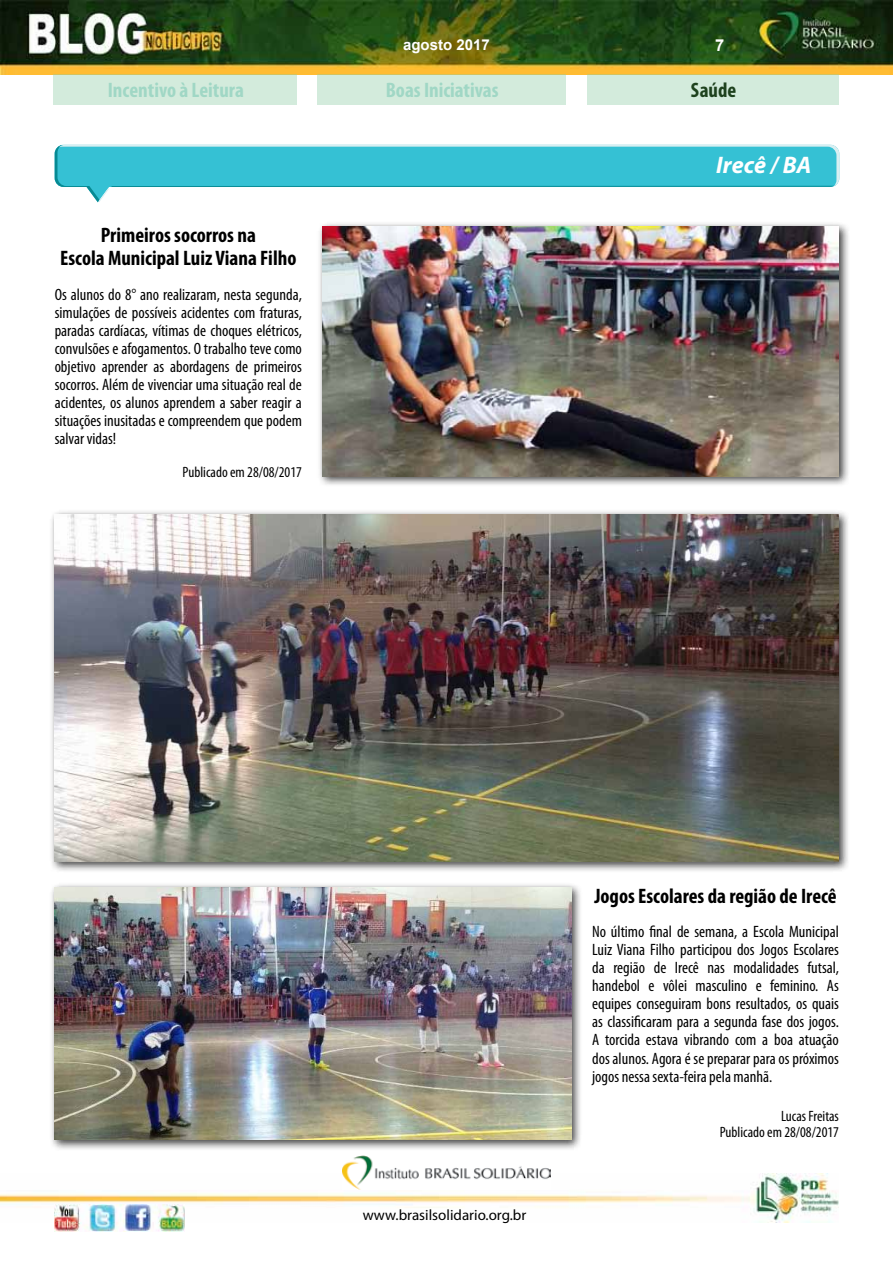
<style>
.page{position:relative;width:893px;height:1263px;background:#fff}
.page>*{position:absolute;margin:0;border:0;box-sizing:border-box;transform-origin:0 0}
.t1{font:italic 700 24px "Myriad Pro";color:#fff}
.t2{font:700 condensed 21px/22.5px "Myriad Pro";color:#000;text-align:center}
.t3{font:700 condensed 21px "Myriad Pro";color:#a0d7c5}
.t4{font:700 condensed 21px "Myriad Pro";color:#1e421e}
.t5{font:condensed 16.5px/18px "Myriad Pro";color:#000;text-align:justify}
.t6{font:700 16.5px "Arial";color:#fff}
.t7{font:condensed 15px/16.5px "Myriad Pro";color:#000;text-align:right}
.t8{font:15px "Myriad Pro";color:#000}
.t9{font:700 15px "Arial";color:#fff}
</style>
<div class="page">
<img style="left:0;top:0;width:893px;height:75px">
<img style="left:0;top:1173px;width:839px;height:49px">
<img style="left:54px;top:1205px;width:130px;height:26px">
<img style="left:342px;top:1155px;width:208px;height:34px">
<div style="left:317px;top:221px;width:533px;height:267px;background:#000;opacity:.75"></div>
<img style="left:322px;top:227px;width:517px;height:249px">
<div style="left:50px;top:882px;width:533px;height:269px;background:#000;opacity:.75"></div>
<img style="left:55px;top:888px;width:517px;height:252px">
<div style="left:317px;top:75px;width:249px;height:30px;background:#d3ebdc"></div>
<div style="left:587px;top:75px;width:252px;height:30px;background:#d3ebdc"></div>
<div style="left:54px;top:75px;width:243px;height:30px;background:#d3ebdc"></div>
<div style="left:49px;top:509px;width:801px;height:364px;background:#000;opacity:.75"></div>
<img style="left:55px;top:514px;width:784px;height:348px">
<svg style="left:55px;top:145px;width:784px;height:57px"></svg>
<p class="t9" style="left:403px;top:35px;width:88px">agosto 2017</p>
<p class="t6" style="left:715px;top:34px;width:11px">7</p>
<p class="t3" style="left:108px;top:77px;width:138px">Incentivo à Leitura</p>
<p class="t3" style="left:386px;top:77px;width:114px">Boas Iniciativas</p>
<p class="t4" style="left:691px;top:77px;width:47px">Saúde</p>
<p class="t2" style="left:60px;top:224px;width:238px">Primeiros socorros na<br>Escola Municipal Luiz Viana Filho</p>
<p class="t5" style="left:55px;top:285px;width:249px">Os alunos do 8° ano realizaram, nesta segunda, simulações de possíveis acidentes com fraturas, paradas cardíacas, vítimas de choques elétricos, convulsões e afogamentos. O trabalho teve como objetivo aprender as abordagens de primeiros socorros. Além de vivenciar uma situação real de acidentes, os alunos aprendem a saber reagir a situações inusitadas e compreendem que podem salvar vidas!</p>
<p class="t7" style="left:183px;top:464px;width:121px">Publicado em 28/08/2017</p>
<h1 class="t1" style="left:716px;top:150px;width:97px">Irecê / BA</h1>
<p class="t8" style="left:363px;top:1206px;width:165px">www.brasilsolidario.org.br</p>
<p class="t2" style="left:594px;top:885px;width:244px">Jogos Escolares da região de Irecê</p>
<p class="t5" style="left:592px;top:923px;width:248px">No último final de semana, a Escola Municipal Luiz Viana Filho participou dos Jogos Escolares da região de Irecê nas modalidades futsal, handebol e vôlei masculino e feminino. As equipes conseguiram bons resultados, os quais as classificaram para a segunda fase dos jogos.<br>A torcida estava vibrando com a boa atuação dos alunos. Agora é se preparar para os próximos jogos nessa sexta-feira pela manhã.</p>
<p class="t7" style="left:720px;top:1107px;width:121px">Lucas Freitas<br>Publicado em 28/08/2017</p>
</div>
